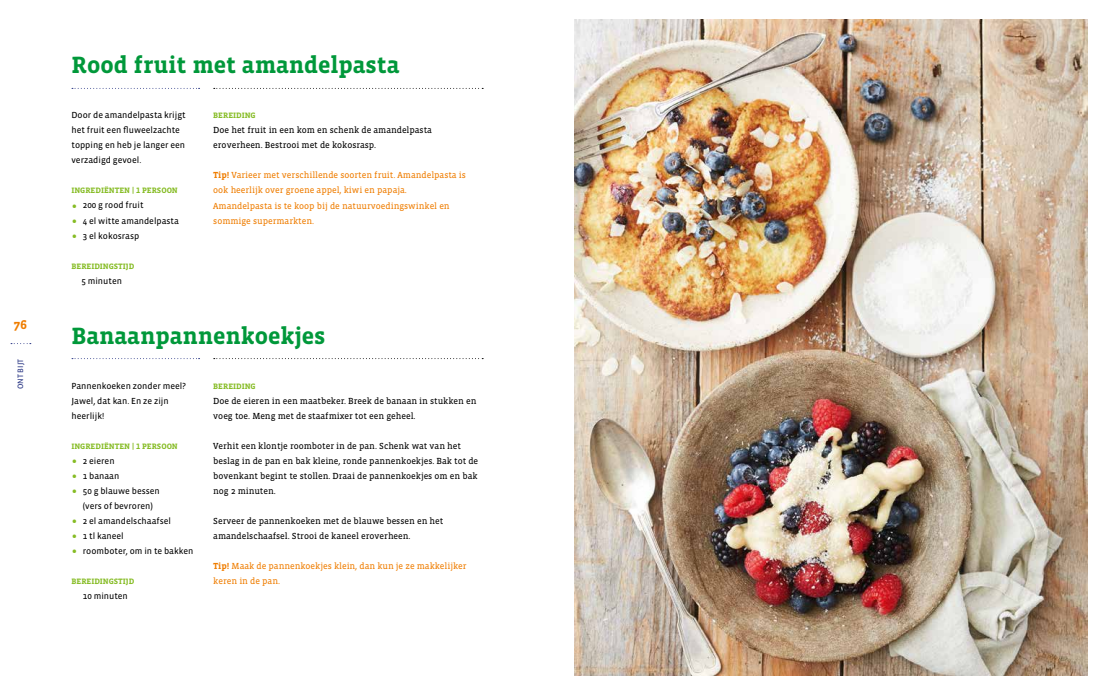
<style>
.page{position:relative;width:1106px;height:695px;background:#fff}
.page>*{position:absolute;margin:0;border:0;box-sizing:border-box;transform-origin:0 0}
.t1{font:700 24px "Vista Slab OT";color:#00983a}
.t2{font:700 13px "Vista Slab OT";color:#ef7d00}
.t3{font:9px/15px "Vista Slab OT";color:#000}
.t4{font:9px/15px "Vista Sans Reg";color:#000}
.t5{font:9px/15px "Vista Slab OT";color:#ef7d00}
.t6{font:700 8px "Vista Slab OT";color:#86bc25}
.t7{font:8px "Vista Sans Reg";letter-spacing:.05em;color:#283583}
.s1{font-size:17px;color:#86bc25}
.s2{font-weight:700}
</style>
<div class="page">
<svg style="left:11px;top:343px;width:20px;height:1px"></svg>
<svg style="left:72px;top:88px;width:128px;height:1px"></svg>
<svg style="left:72px;top:358px;width:128px;height:1px"></svg>
<svg style="left:214px;top:88px;width:269px;height:1px"></svg>
<svg style="left:214px;top:358px;width:269px;height:1px"></svg>
<img style="left:574px;top:20px;width:513px;height:655px">
<h2 class="t2" style="left:14px;top:317px;width:14px">76</h2>
<p class="t7" style="left:17px;top:389px;width:32px;rotate:-90deg">ONTBIJT</p>
<h1 class="t1" style="left:71px;top:53px;width:329px">Rood fruit met amandelpasta</h1>
<p class="t4" style="left:71px;top:108px;width:116px">Door de amandelpasta krijgt het fruit een fluweelzachte topping en heb je langer een verzadigd gevoel.</p>
<p class="t6" style="left:71px;top:187px;width:108px">INGREDIËNTEN | 1 PERSOON</p>
<p class="t4" style="left:71px;top:198px;width:74px"><span class="s1">•</span> 200 g rood fruit</p>
<p class="t4" style="left:71px;top:213px;width:109px"><span class="s1">•</span> 4 el witte amandelpasta</p>
<p class="t4" style="left:71px;top:228px;width:69px"><span class="s1">•</span> 3 el kokosrasp</p>
<p class="t6" style="left:71px;top:262px;width:64px">BEREIDINGSTIJD</p>
<p class="t4" style="left:81px;top:273px;width:42px">5 minuten</p>
<p class="t6" style="left:213px;top:112px;width:44px">BEREIDING</p>
<p class="t3" style="left:213px;top:123px;width:220px">Doe het fruit in een kom en schenk de amandelpasta eroverheen. Bestrooi met de kokosrasp.</p>
<p class="t5" style="left:213px;top:168px;width:254px"><span class="s2">Tip!</span> Varieer met verschillende soorten fruit. Amandelpasta is ook heerlijk over groene appel, kiwi en papaja.<br>Amandelpasta is te koop bij de natuurvoedingswinkel en sommige supermarkten.</p>
<h1 class="t1" style="left:71px;top:323px;width:255px">Banaanpannenkoekjes</h1>
<p class="t4" style="left:71px;top:378px;width:116px">Pannenkoeken zonder meel?<br>Jawel, dat kan. En ze zijn heerlijk!</p>
<p class="t6" style="left:71px;top:442px;width:108px">INGREDIËNTEN | 1 PERSOON</p>
<p class="t4" style="left:71px;top:453px;width:45px"><span class="s1">•</span> 2 eieren</p>
<p class="t4" style="left:71px;top:468px;width:49px"><span class="s1">•</span> 1 banaan</p>
<p class="t4" style="left:71px;top:483px;width:90px;text-align:center"><span class="s1">•</span> 50 g blauwe bessen (vers of bevroren)</p>
<p class="t4" style="left:71px;top:513px;width:101px"><span class="s1">•</span> 2 el amandelschaafsel</p>
<p class="t4" style="left:71px;top:528px;width:54px"><span class="s1">•</span> 1 tl kaneel</p>
<p class="t4" style="left:71px;top:543px;width:123px"><span class="s1">•</span> roomboter, om in te bakken</p>
<p class="t6" style="left:71px;top:577px;width:64px">BEREIDINGSTIJD</p>
<p class="t4" style="left:83px;top:588px;width:47px">10 minuten</p>
<p class="t6" style="left:213px;top:382px;width:44px">BEREIDING</p>
<p class="t3" style="left:213px;top:393px;width:265px">Doe de eieren in een maatbeker. Breek de banaan in stukken en voeg toe. Meng met de staafmixer tot een geheel.</p>
<p class="t3" style="left:213px;top:438px;width:266px">Verhit een klontje roomboter in de pan. Schenk wat van het beslag in de pan en bak kleine, ronde pannenkoekjes. Bak tot de bovenkant begint te stollen. Draai de pannenkoekjes om en bak nog 2 minuten.</p>
<p class="t3" style="left:213px;top:513px;width:231px">Serveer de pannenkoeken met de blauwe bessen en het amandelschaafsel. Strooi de kaneel eroverheen.</p>
<p class="t5" style="left:213px;top:558px;width:255px"><span class="s2">Tip!</span> Maak de pannenkoekjes klein, dan kun je ze makkelijker keren in de pan.</p>
</div>
